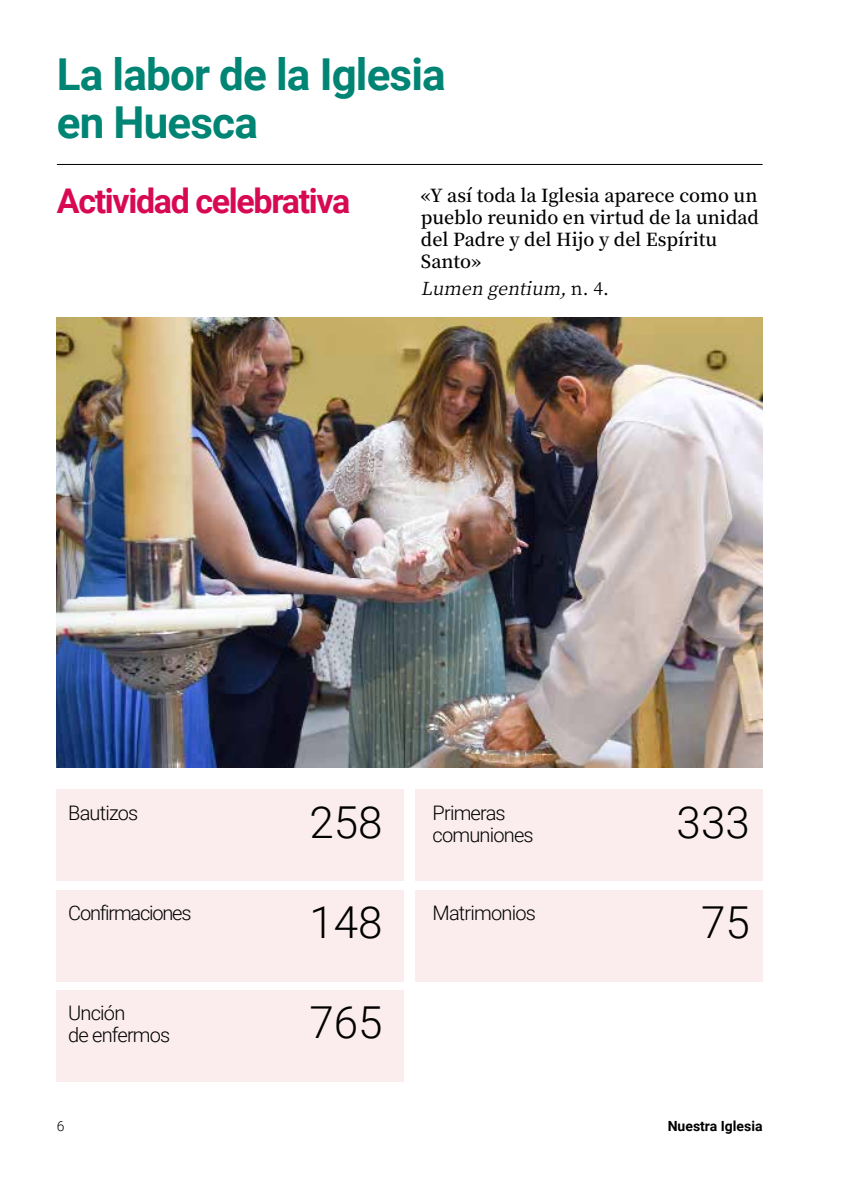
<style>
.page{position:relative;width:842px;height:1191px;background:#fff}
.page>*{position:absolute;margin:0;border:0;box-sizing:border-box;transform-origin:0 0}
.t1{font:700 44px/48px "Roboto";letter-spacing:-.02em;color:#008474}
.t2{font:300 44px "Roboto";color:#000}
.t3{font:700 34px "Roboto";letter-spacing:-.04em;color:#d80953}
.t4{font:300 20px/22px "Roboto";letter-spacing:-.04em;color:#000}
.t5{font:300 20px "Roboto";letter-spacing:-.06em;color:#000}
.t6{font:600 18px/22px "Noto Serif TC";color:#000}
.t7{font:italic 18px "Noto Serif TC";color:#000}
.t8{font:700 14px "Roboto";color:#000}
.t9{font:300 14px "Roboto";color:#000}
.s1{font-style:normal}
</style>
<div class="page">
<div style="left:57px;top:789px;width:347px;height:92px;background:#fbecee"></div>
<div style="left:57px;top:990px;width:347px;height:91px;background:#fbecee"></div>
<img style="left:57px;top:318px;width:706px;height:449px">
<hr style="left:57px;top:164px;width:706px;height:1px;background:#000">
<div style="left:57px;top:890px;width:347px;height:91px;background:#fbecee"></div>
<div style="left:416px;top:789px;width:347px;height:92px;background:#fbecee"></div>
<div style="left:416px;top:890px;width:347px;height:91px;background:#fbecee"></div>
<h1 class="t1" style="left:57px;top:48px;width:390px">La labor de la Iglesia en Huesca</h1>
<h2 class="t3" style="left:57px;top:177px;width:295px">Actividad celebrativa</h2>
<p class="t6" style="left:421px;top:185px;width:339px">«Y así toda la Iglesia aparece como un pueblo reunido en virtud de la unidad del Padre y del Hijo y del Espíritu<br>Santo»</p>
<p class="t7" style="left:421px;top:278px;width:189px">Lumengentium,<span class="s1">n . 4 .</span></p>
<p class="t4" style="left:68px;top:801px;width:72px">Bautizos</p>
<h1 class="t2" style="left:310px;top:791px;width:75px">258</h1>
<p class="t5" style="left:68px;top:899px;width:125px">Confirmaciones</p>
<h1 class="t2" style="left:310px;top:891px;width:75px">148</h1>
<p class="t4" style="left:68px;top:1001px;width:104px">Unción<br>de enfermos</p>
<h1 class="t2" style="left:310px;top:992px;width:75px">765</h1>
<p class="t4" style="left:433px;top:801px;width:103px">Primeras comuniones</p>
<h1 class="t2" style="left:677px;top:791px;width:75px">333</h1>
<p class="t4" style="left:433px;top:901px;width:105px">Matrimonios</p>
<h1 class="t2" style="left:701px;top:891px;width:50px">75</h1>
<p class="t9" style="left:57px;top:1116px;width:9px">6</p>
<p class="t8" style="left:668px;top:1116px;width:96px">Nuestra Iglesia</p>
</div>
